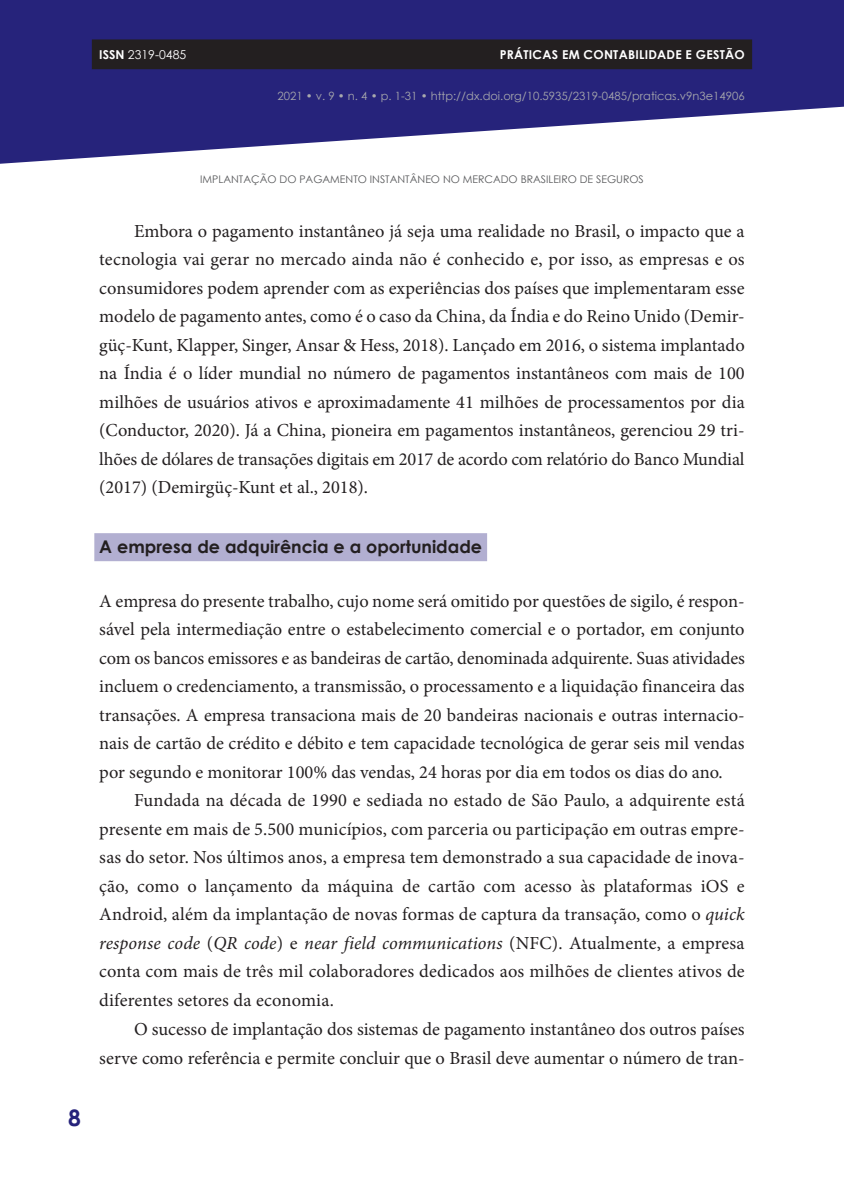
<style>
.page{position:relative;width:844px;height:1191px;background:#fff}
.page>*{position:absolute;margin:0;border:0;box-sizing:border-box;transform-origin:0 0}
.t1{font:700 22.75px "Century Gothic";color:#26237b}
.t2{font:18.38px/28.5px "Minion Pro";color:#231f20;text-align:justify}
.t3{font:700 17.5px "Century Gothic";color:#231f20}
.t4{font:700 12.25px "Century Gothic";letter-spacing:.02em;color:#fff}
.t5{font:12.25px "Century Gothic";color:#fff}
.t6{font:11.38px "Century Gothic";color:#a8a9ad}
.t7{font:10.5px "Century Gothic";color:#57585a}
.s1{font-weight:700}
.s2{font-style:italic}
</style>
<div class="page">
<svg style="left:0;top:0;width:843px;height:164px;fill:#26237b"></svg>
<div style="left:92px;top:39px;width:660px;height:30px;background:#231f20"></div>
<div style="left:94px;top:533px;width:393px;height:28px;background:#b2afd1"></div>
<p class="t5" style="left:99px;top:46px;width:88px"><span class="s1">ISSN</span> 2319-0485</p>
<p class="t4" style="left:499px;top:45px;width:246px">PRÁTICAS EM CONTABILIDADE E GESTÃO</p>
<p class="t6" style="left:277px;top:88px;width:468px">2021 • v. 9 • n. 4 • p. 1-31 • http://dx.doi.org/10.5935/2319-0485/praticas.v9n3e14906</p>
<p class="t1" style="left:68px;top:1100px;width:14px">8</p>
<p class="t7" style="left:200px;top:172px;width:445px">IMPLANTAÇÃO DO PAGAMENTO INSTANTÂNEO NO MERCADO BRASILEIRO DE SEGUROS</p>
<p class="t2" style="left:99px;top:217px;width:646px;text-indent:35px">Embora o pagamento instantâneo já seja uma realidade no Brasil, o impacto que a tecnologia vai gerar no mercado ainda não é conhecido e, por isso, as empresas e os consumidores podem aprender com as experiências dos países que implementaram esse modelo de pagamento antes, como é o caso da China, da Índia e do Reino Unido (Demir&shy;güç-Kunt, Klapper, Singer, Ansar &amp; Hess, 2018). Lançado em 2016, o sistema implantado na Índia é o líder mundial no número de pagamentos instantâneos com mais de 100 milhões de usuários ativos e aproximadamente 41 milhões de processamentos por dia (Conductor, 2020). Já a China, pioneira em pagamentos instantâneos, gerenciou 29 tri&shy;lhões de dólares de transações digitais em 2017 de acordo com relatório do Banco Mundial (2017) (Demirgüç-Kunt et al., 2018).</p>
<p class="t3" style="left:99px;top:533px;width:384px">A empresa de adquirência e a oportunidade</p>
<p class="t2" style="left:99px;top:586px;width:646px">A empresa do presente trabalho, cujo nome será omitido por questões de sigilo, é respon&shy;sável pela intermediação entre o estabelecimento comercial e o portador, em conjunto com os bancos emissores e as bandeiras de cartão, denominada adquirente. Suas atividades incluem o credenciamento, a transmissão, o processamento e a liquidação financeira das transações. A empresa transaciona mais de 20 bandeiras nacionais e outras internacio&shy;nais de cartão de crédito e débito e tem capacidade tecnológica de gerar seis mil vendas por segundo e monitorar 100% das vendas, 24 horas por dia em todos os dias do ano.</p>
<p class="t2" style="left:99px;top:786px;width:646px;text-indent:35px">Fundada na década de 1990 e sediada no estado de São Paulo, a adquirente está presente em mais de 5.500 municípios, com parceria ou participação em outras empre&shy;sas do setor. Nos últimos anos, a empresa tem demonstrado a sua capacidade de inova&shy;ção, como o lançamento da máquina de cartão com acesso às plataformas iOS e Android, além da implantação de novas formas de captura da transação, como o <span class="s2">quick response code</span> (<span class="s2">QR code</span>) e <span class="s2">near field communications</span> (NFC). Atualmente, a empresa conta com mais de três mil colaboradores dedicados aos milhões de clientes ativos de diferentes setores da economia.</p>
<p class="t2" style="left:99px;top:1014px;width:646px;text-align:right">O sucesso de implantação dos sistemas de pagamento instantâneo dos outros países serve como referência e permite concluir que o Brasil deve aumentar o número de tran-</p>
</div>
